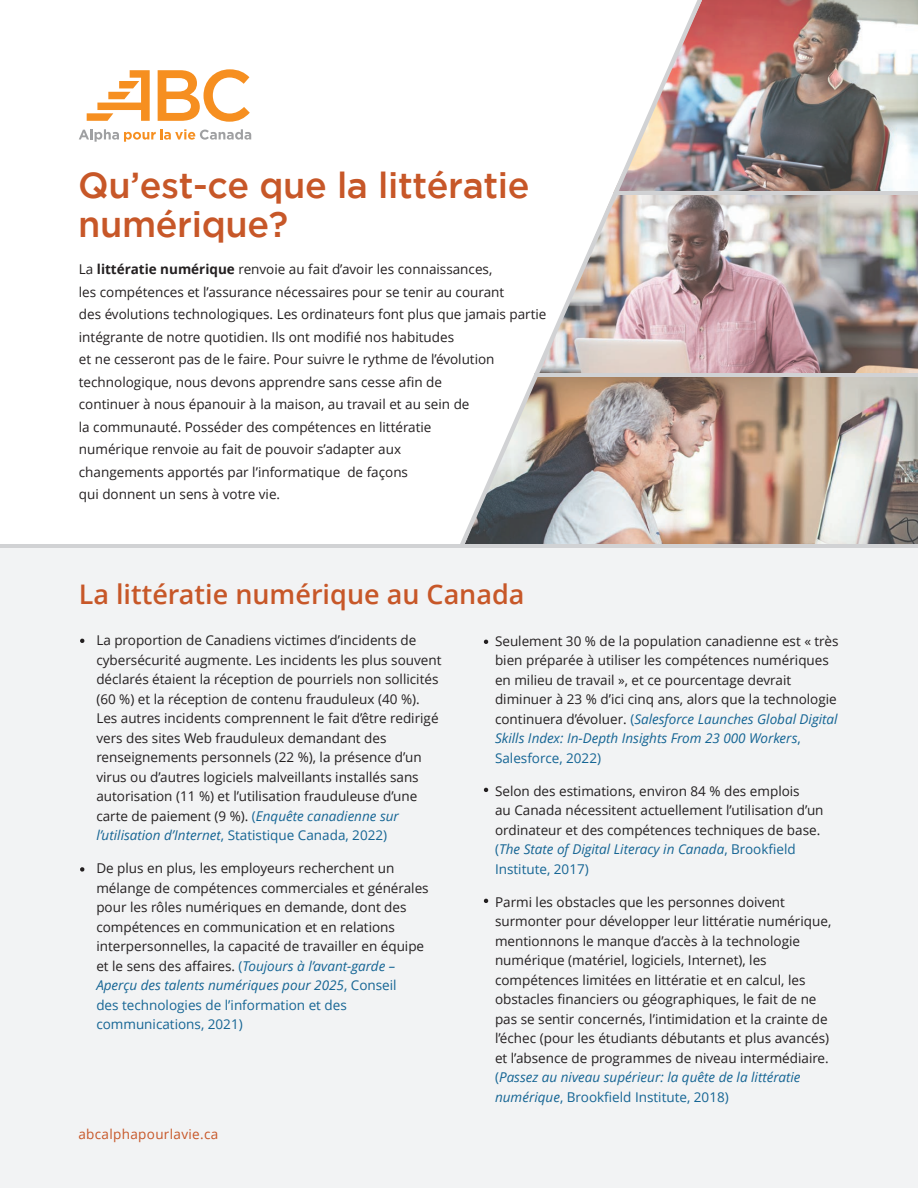
<style>
.page{position:relative;width:918px;height:1188px;background:#fff}
.page>*{position:absolute;margin:0;border:0;box-sizing:border-box;transform-origin:0 0}
.t1{font:500 36px/39px "Gotham";letter-spacing:-.01em;color:#c75728}
.t2{font:600 27px "Open Sans";color:#c75728}
.t3{font:13.5px/19.5px "Open Sans";color:#231f20}
.t4{font:13.5px "Open Sans";letter-spacing:.025em;color:#c75728}
.s1{font-weight:700}
.s2{color:#156594}
.s3{font-style:italic;color:#156594}
</style>
<div class="page">
<img style="left:702px;top:0;width:216px;height:544px">
<img style="left:460px;top:0;width:242px;height:544px">
<hr style="left:535px;top:373px;width:383px;height:4px;background:#d1d2d4">
<hr style="left:616px;top:191px;width:302px;height:4px;background:#d1d2d4">
<div style="left:0;top:545px;width:918px;height:643px;background:#f2f3f4"></div>
<svg style="left:80px;top:639px;width:4px;height:4px"></svg>
<svg style="left:484px;top:640px;width:4px;height:4px"></svg>
<svg style="left:484px;top:788px;width:4px;height:4px"></svg>
<svg style="left:484px;top:899px;width:4px;height:4px"></svg>
<svg style="left:80px;top:867px;width:4px;height:5px"></svg>
<hr style="left:0;top:544px;width:918px;height:4px;background:#d1d2d4">
<svg style="left:158px;top:69px;width:92px;height:53px"></svg>
<svg style="left:87px;top:70px;width:63px;height:51px"></svg>
<svg style="left:79px;top:129px;width:172px;height:13px"></svg>
<h1 class="t1" style="left:78px;top:168px;width:453px">Qu’est-ce que la littératie numérique?</h1>
<p class="t3" style="left:79px;top:258px;width:469px;line-height:22.5px">La <span class="s1">littératie numérique</span> renvoie au fait d’avoir les connaissances,<br>les compétences et l’assurance nécessaires pour se tenir au courant<br>des évolutions technologiques. Les ordinateurs font plus que jamais partie intégrante de notre quotidien. Ils ont modifié nos habitudes<br>et ne cesseront pas de le faire. Pour suivre le rythme de l’évolution technologique, nous devons apprendre sans cesse afin de<br>continuer à nous épanouir à la maison, au travail et au sein de<br>la communauté. Posséder des compétences en littératie<br>numérique renvoie au fait de pouvoir s’adapter aux<br>changements apportés par l’informatique de façons<br>qui donnent un sens à votre vie.</p>
<h2 class="t2" style="left:79px;top:575px;width:447px">La littératie numérique au Canada</h2>
<p class="t3" style="left:96px;top:630px;width:347px">La proportion de Canadiens victimes d’incidents de cybersécurité augmente. Les incidents les plus souvent déclarés étaient la réception de pourriels non sollicités (60 %) et la réception de contenu frauduleux (40 %).<br>Les autres incidents comprennent le fait d’être redirigé vers des sites Web frauduleux demandant des renseignements personnels (22 %), la présence d’un virus ou d’autres logiciels malveillants installés sans autorisation (11 %) et l’utilisation frauduleuse d’une carte de paiement (9 %). <span class="s2">(</span><span class="s3">Enquête canadienne sur l’utilisation d’Internet</span><span class="s2">, Statistique Canada, 2022)</span></p>
<p class="t3" style="left:96px;top:858px;width:334px">De plus en plus, les employeurs recherchent un mélange de compétences commerciales et générales pour les rôles numériques en demande, dont des compétences en communication et en relations interpersonnelles, la capacité de travailler en équipe et le sens des affaires. <span class="s2">(</span><span class="s3">Toujours à l’avant-garde – Aperçu des talents numériques pour 2025</span><span class="s2">, Conseil<br>des technologies de l’information et des communications, 2021)</span></p>
<p class="t4" style="left:78px;top:1125px;width:142px">abcalphapourlavie.ca</p>
<p class="t3" style="left:495px;top:631px;width:345px">Seulement 30 % de la population canadienne est « très bien préparée à utiliser les compétences numériques en milieu de travail », et ce pourcentage devrait diminuer à 23 % d’ici cinq ans, alors que la technologie continuera d’évoluer. <span class="s2">(</span><span class="s3">Salesforce Launches Global Digital Skills Index: In-Depth Insights From 23 000 Workers</span><span class="s2">, Salesforce, 2022)</span></p>
<p class="t3" style="left:495px;top:781px;width:330px">Selon des estimations, environ 84 % des emplois<br>au Canada nécessitent actuellement l’utilisation d’un ordinateur et des compétences techniques de base. <span class="s2">(</span><span class="s3">The State of Digital Literacy in Canada</span><span class="s2">, Brookfield Institute, 2017)</span></p>
<p class="t3" style="left:495px;top:892px;width:338px">Parmi les obstacles que les personnes doivent surmonter pour développer leur littératie numérique, mentionnons le manque d’accès à la technologie numérique (matériel, logiciels, Internet), les compétences limitées en littératie et en calcul, les obstacles financiers ou géographiques, le fait de ne pas se sentir concernés, l’intimidation et la crainte de l’échec (pour les étudiants débutants et plus avancés) et l’absence de programmes de niveau intermédiaire. <span class="s2">(</span><span class="s3">Passez au niveau supérieur: la quête de la littératie numérique</span><span class="s2">, Brookfield Institute, 2018)</span></p>
</div>
